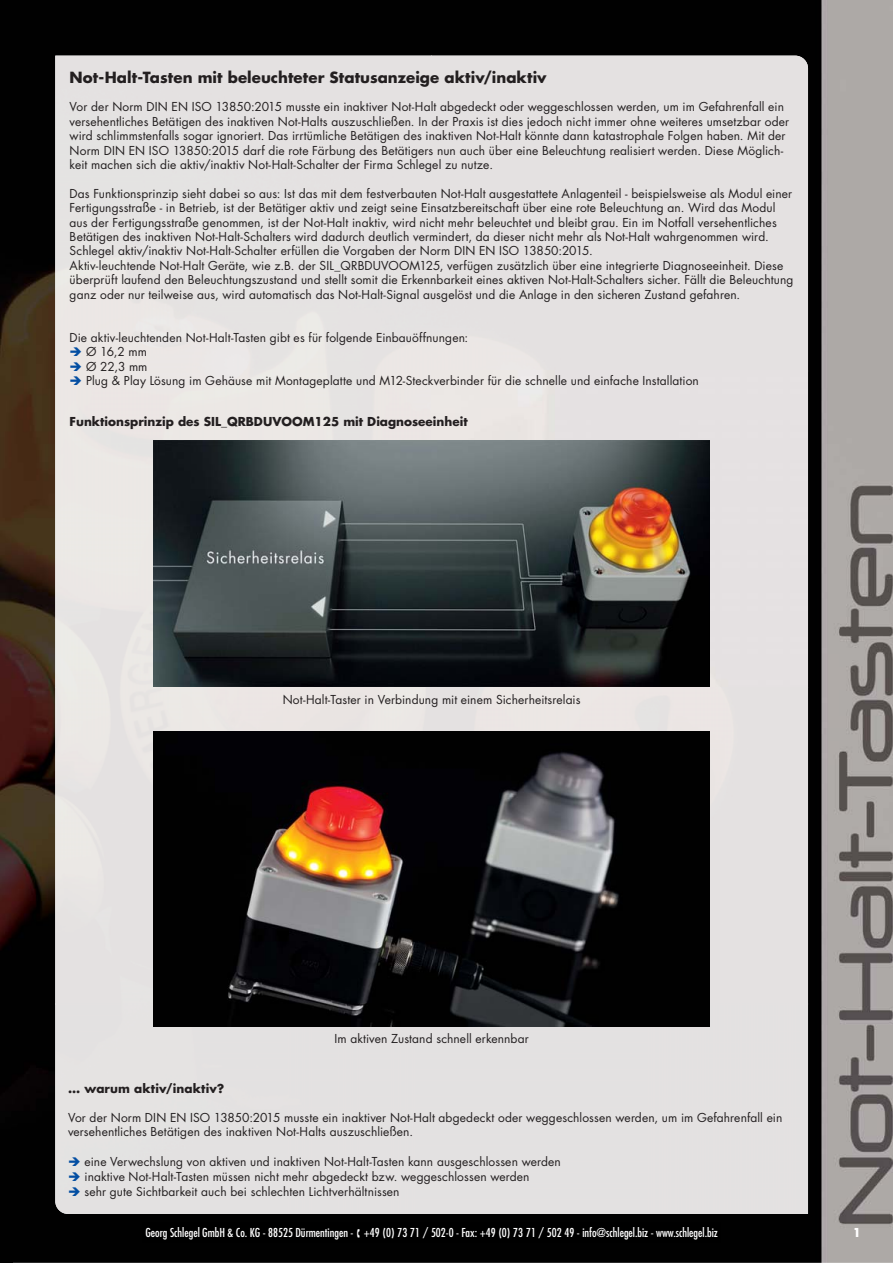
<style>
.page{position:relative;width:893px;height:1263px;background:#fff}
.page>*{position:absolute;margin:0;border:0;box-sizing:border-box;transform-origin:0 0}
.t1{font:700 15px "Futura Std";letter-spacing:.005em;color:#231f20}
.t2{font:12px/14.4px "Futura Std";letter-spacing:.01em;color:#231f20}
.t3{font:condensed 12px "Futura Std";color:#fff}
.t4{font:700 12px "Futura Std";color:#231f20}
.t5{font:700 12px "Futura Std";color:#fff}
</style>
<div class="page">
<img style="left:0;top:0;width:893px;height:1263px">
<div style="left:55px;top:56px;width:753px;height:1158px;background:#e4e1e1"></div>
<div style="left:142px;top:1223px;width:579px;height:20px;background:#000"></div>
<img style="left:153px;top:441px;width:557px;height:246px">
<img style="left:153px;top:732px;width:557px;height:295px">
<svg style="left:69px;top:1157px;width:11px;height:9px"></svg>
<svg style="left:69px;top:1172px;width:11px;height:9px"></svg>
<svg style="left:69px;top:1187px;width:11px;height:9px"></svg>
<svg style="left:71px;top:347px;width:10px;height:9px"></svg>
<svg style="left:71px;top:362px;width:10px;height:23px"></svg>
<p class="t1" style="left:70px;top:70px;width:478px">Not-Halt-Tasten mit beleuchteter Statusanzeige aktiv/inaktiv</p>
<p class="t2" style="left:70px;top:100px;width:721px">Vor der Norm DIN EN ISO 13850:2015 musste ein inaktiver Not-Halt abgedeckt oder weggeschlossen werden, um im Gefahrenfall ein versehentliches Betätigen des inaktiven Not-Halts auszuschließen. In der Praxis ist dies jedoch nicht immer ohne weiteres umsetzbar oder wird schlimmstenfalls sogar ignoriert. Das irrtümliche Betätigen des inaktiven Not-Halt könnte dann katastrophale Folgen haben. Mit der Norm DIN EN ISO 13850:2015 darf die rote Färbung des Betätigers nun auch über eine Beleuchtung realisiert werden. Diese Möglich&shy;keit machen sich die aktiv/inaktiv Not-Halt-Schalter der Firma Schlegel zu nutze.</p>
<p class="t2" style="left:70px;top:187px;width:725px">Das Funktionsprinzip sieht dabei so aus: Ist das mit dem festverbauten Not-Halt ausgestattete Anlagenteil - beispielsweise als Modul einer Fertigungsstraße - in Betrieb, ist der Betätiger aktiv und zeigt seine Einsatzbereitschaft über eine rote Beleuchtung an. Wird das Modul aus der Fertigungsstraße genommen, ist der Not-Halt inaktiv, wird nicht mehr beleuchtet und bleibt grau. Ein im Notfall versehentliches Betätigen des inaktiven Not-Halt-Schalters wird dadurch deutlich vermindert, da dieser nicht mehr als Not-Halt wahrgenommen wird.<br>Schlegel aktiv/inaktiv Not-Halt-Schalter erfüllen die Vorgaben der Norm DIN EN ISO 13850:2015.<br>Aktiv-leuchtende Not-Halt Geräte, wie z.B. der SIL_QRBDUVOOM125, verfügen zusätzlich über eine integrierte Diagnoseeinheit. Diese überprüft laufend den Beleuchtungszustand und stellt somit die Erkennbarkeit eines aktiven Not-Halt-Schalters sicher. Fällt die Beleuchtung ganz oder nur teilweise aus, wird automatisch das Not-Halt-Signal ausgelöst und die Anlage in den sicheren Zustand gefahren.</p>
<p class="t2" style="left:86px;top:331px;width:614px;text-indent:-16px">Die aktiv-leuchtenden Not-Halt-Tasten gibt es für folgende Einbauöffnungen:<br>Ø 16,2 mm<br>Ø 22,3 mm<br>Plug &amp; Play Lösung im Gehäuse mit Montageplatte und M12-Steckverbinder für die schnelle und einfache Installation</p>
<p class="t4" style="left:70px;top:416px;width:400px">Funktionsprinzip des SIL_QRBDUVOOM125 mit Diagnoseeinheit</p>
<p class="t2" style="left:283px;top:693px;width:299px">Not-Halt-Taster in Verbindung mit einem Sicherheitsrelais</p>
<p class="t2" style="left:334px;top:1032px;width:196px">Im aktiven Zustand schnell erkennbar</p>
<p class="t4" style="left:68px;top:1083px;width:158px">... warum aktiv/inaktiv?</p>
<p class="t2" style="left:68px;top:1111px;width:716px">Vor der Norm DIN EN ISO 13850:2015 musste ein inaktiver Not-Halt abgedeckt oder weggeschlossen werden, um im Gefahrenfall ein versehentliches Betätigen des inaktiven Not-Halts auszuschließen.</p>
<p class="t2" style="left:85px;top:1154px;width:478px;line-height:15px">eine Verwechslung von aktiven und inaktiven Not-Halt-Tasten kann ausgeschlossen werden inaktive Not-Halt-Tasten müssen nicht mehr abgedeckt bzw. weggeschlossen werden<br>sehr gute Sichtbarkeit auch bei schlechten Lichtverhältnissen</p>
<p class="t3" style="left:145px;top:1227px;width:574px">Georg Schlegel GmbH &amp; Co. KG - 88525 Dürmentingen - ▪ +49 (0) 73 71 / 502-0 - Fax: +49 (0) 73 71 / 502 49 - info@schlegel.biz - www.schlegel.biz</p>
<p class="t5" style="left:853px;top:1227px;width:10px">1</p>
</div>
